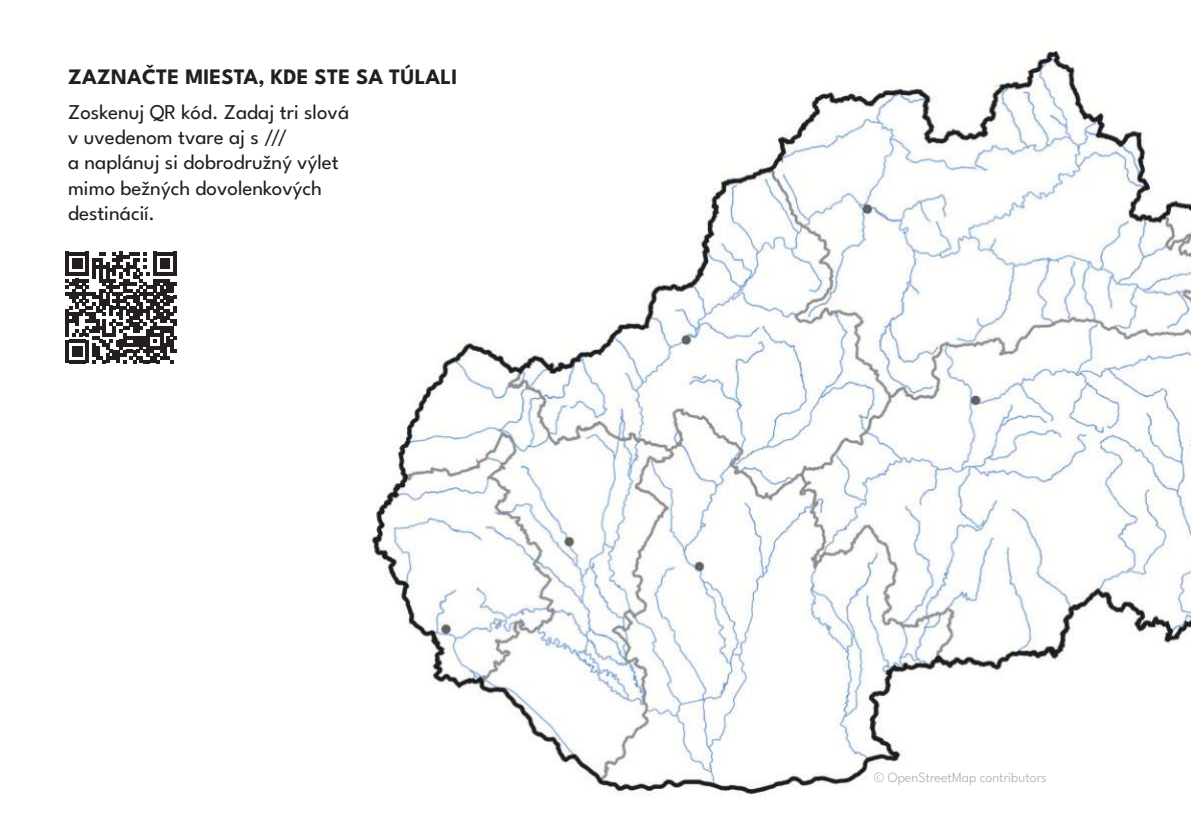
<style>
.page{position:relative;width:1191px;height:840px;background:#fff}
.page>*{position:absolute;margin:0;border:0;box-sizing:border-box;transform-origin:0 0}
.t1{font:700 22px "League Spartan";letter-spacing:.005em;color:#231f20}
.t2{font:21px/25.2px "League Spartan";color:#231f20}
.t3{font:300 14px "League Spartan";color:#a8a9ad}
</style>
<div class="page">
<img style="left:368px;top:51px;width:823px;height:745px">
<svg style="left:65px;top:252px;width:112px;height:111px"></svg>
<p class="t1" style="left:68px;top:59px;width:391px">ZAZNAČTE MIESTA, KDE STE SA TÚLALI</p>
<p class="t2" style="left:68px;top:97px;width:283px">Zoskenuj QR kód. Zadaj tri slová v uvedenom tvare aj s ///<br>a naplánuj si dobrodružný výlet mimo bežných dovolenkových destinácií.</p>
<p class="t3" style="left:873px;top:766px;width:174px">© OpenStreetMap contributors</p>
</div>
